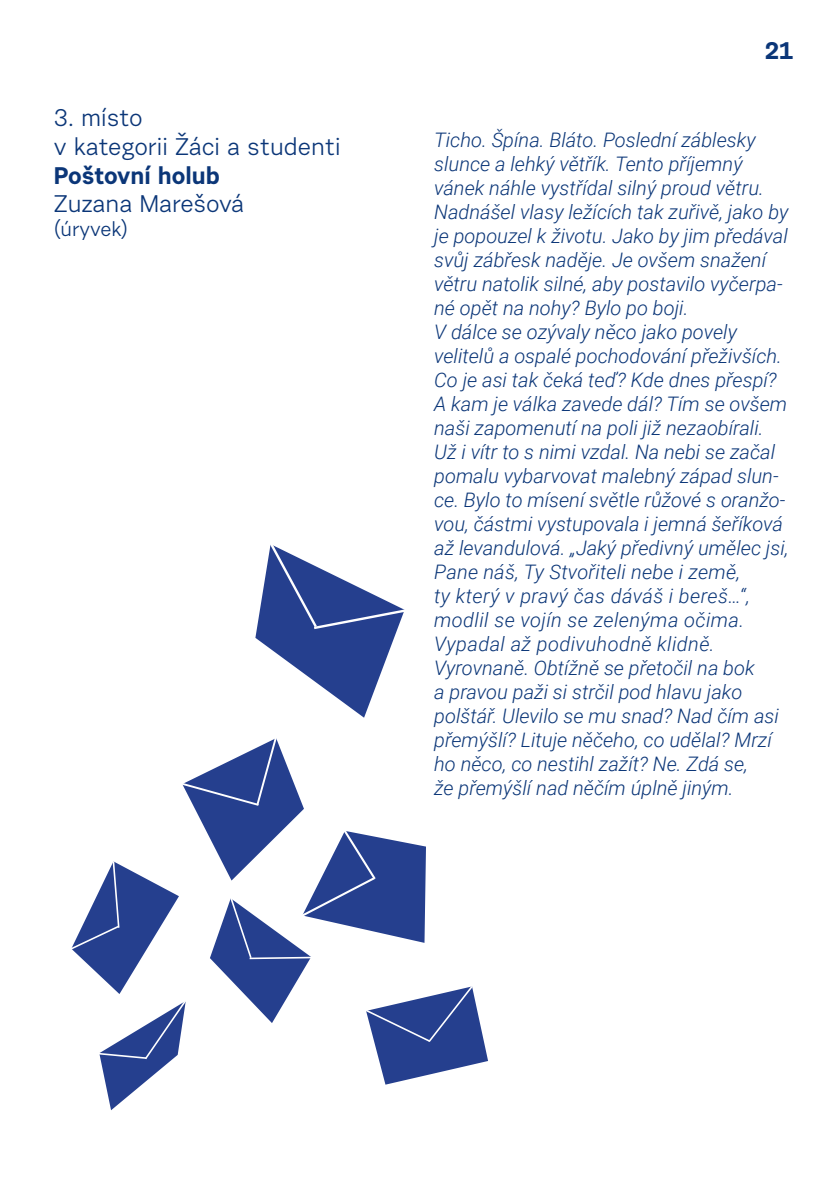
<style>
.page{position:relative;width:840px;height:1191px;background:#fff}
.page>*{position:absolute;margin:0;border:0;box-sizing:border-box;transform-origin:0 0}
.t1{font:24px/28.8px "Urban Grotesk Re Bo";color:#0b3678}
.t2{font:700 24px "Urban Grotesk Re Bo";color:#0b3678}
.t3{font:italic 300 20px/24px "Roboto";color:#0b3678}
.t4{font:20px "Urban Grotesk Re Bo";color:#0b3678}
.s1{font-weight:700}
</style>
<div class="page">
<svg style="left:255px;top:545px;width:150px;height:172px"></svg>
<svg style="left:71px;top:738px;width:417px;height:372px"></svg>
<p class="t1" style="left:54px;top:103px;width:288px">3. místo<br>v kategorii Žáci a studenti</p>
<p class="t1" style="left:54px;top:160px;width:191px"><span class="s1">Poštovní holub<br></span>Zuzana Marešová</p>
<p class="t4" style="left:54px;top:217px;width:76px">(úryvek)</p>
<p class="t2" style="left:763px;top:35px;width:30px">21</p>
<p class="t3" style="left:434px;top:127px;width:356px">Ticho. Špína. Bláto. Poslední záblesky slunce a lehký větřík. Tento příjemný vánek náhle vystřídal silný proud větru.<br>Nadnášel vlasy ležících tak zuřivě, jako by je popouzel k životu. Jako by jim předával svůj zábřesk naděje. Je ovšem snažení větru natolik silné, aby postavilo vyčerpa&shy;né opět na nohy? Bylo po boji.<br>V dálce se ozývaly něco jako povely velitelů a ospalé pochodování přeživších.<br>Co je asi tak čeká teď? Kde dnes přespí?<br>A kam je válka zavede dál? Tím se ovšem naši zapomenutí na poli již nezaobírali.<br>Už i vítr to s nimi vzdal. Na nebi se začal pomalu vybarvovat malebný západ slun&shy;ce. Bylo to mísení světle růžové s oranžo&shy;vou, částmi vystupovala i jemná šeříková až levandulová. „Jaký předivný umělec jsi, Pane náš, Ty Stvořiteli nebe i země,<br>ty který v pravý čas dáváš i bereš…“, modlil se vojín se zelenýma očima.<br>Vypadal až podivuhodně klidně.<br>Vyrovnaně. Obtížně se přetočil na bok<br>a pravou paži si strčil pod hlavu jako polštář. Ulevilo se mu snad? Nad čím asi přemýšlí? Lituje něčeho, co udělal? Mrzí ho něco, co nestihl zažít? Ne. Zdá se,<br>že přemýšlí nad něčím úplně jiným.</p>
</div>
